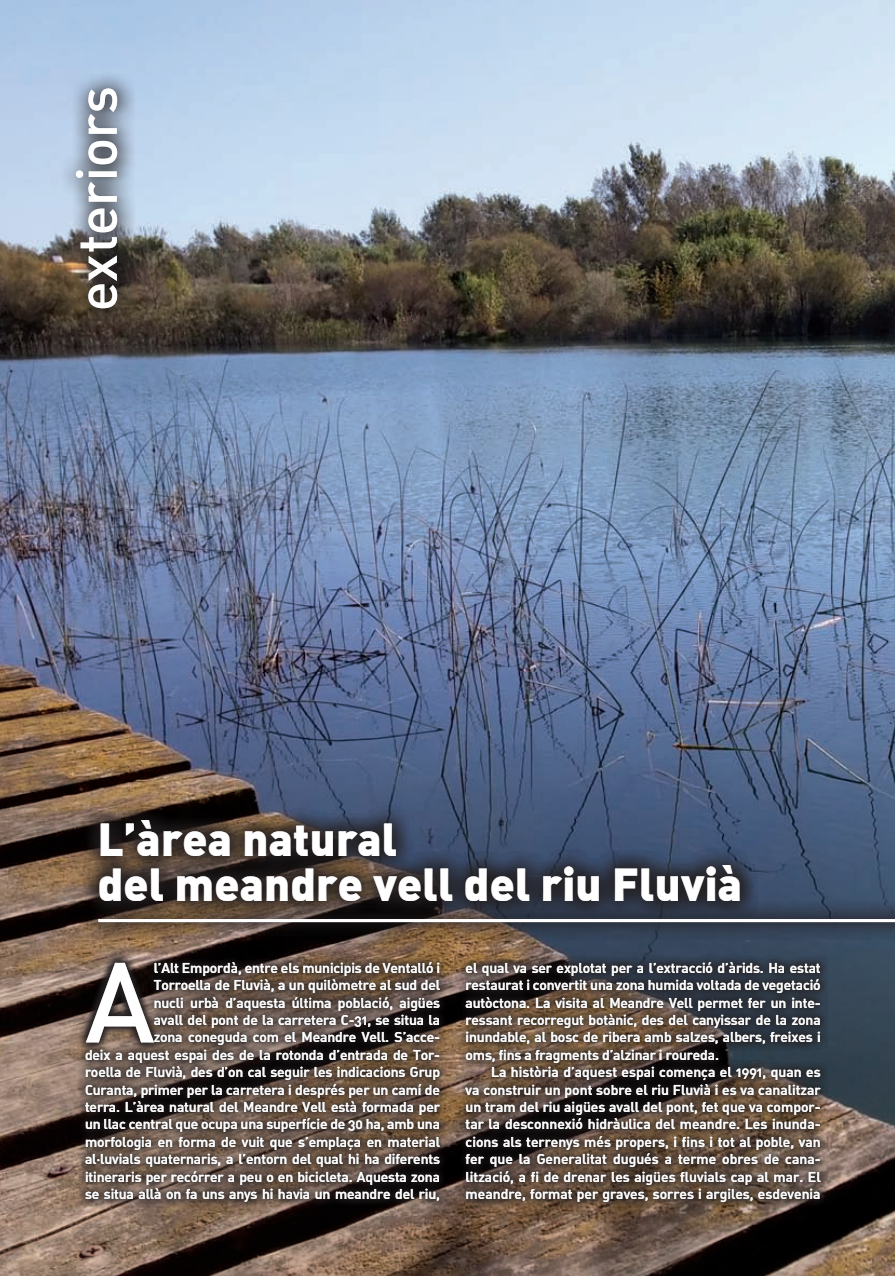
<style>
.page{position:relative;width:895px;height:1276px;background:#fff}
.page>*{position:absolute;margin:0;border:0;box-sizing:border-box;transform-origin:0 0}
.t1{font:111.75px "DIN Medium Alternate";color:#fff}
.Text{font:55.5px "DIN Medium Alternate";letter-spacing:-.01em;color:#fff}
.t2{font:45px "DIN Black Alternate";letter-spacing:.005em;color:#fff}
.t3{font:13.95px/17.4px "DIN Medium Alternate";letter-spacing:-.01em;color:#fff;text-align:justify}
</style>
<div class="page">
<img style="left:0;top:0;width:895px;height:1275px">
<svg style="left:58px;top:70px;width:76px;height:256px;background:#7b828a"></svg>
<svg style="left:79px;top:899px;width:816px;height:41px;background:#4c494b"></svg>
<svg style="left:89px;top:909px;width:806px;height:21px;background:#403d41"></svg>
<hr style="left:99px;top:919px;width:796px;height:3px;background:#fff">
<svg style="left:80px;top:800px;width:677px;height:117px;background:#373943"></svg>
<svg style="left:76px;top:953px;width:751px;height:257px;background:#493c35"></svg>
<p class="Text" style="left:61px;top:311px;width:227px;rotate:-90deg">exteriors</p>
<p class="t2" style="left:98px;top:809px;width:301px">L’àrea natural</p>
<p class="t2" style="left:98px;top:854px;width:646px">del meandre vell del riu Fluvià</p>
<p class="t1" style="left:85px;top:930px;width:71px">A</p>
<p class="t3" style="left:85px;top:958px;width:357px;text-align:right">l’Alt Empordà, entre els municipis de Ventalló i<br>Torroella de Fluvià, a un quilòmetre al sud del<br>nucli urbà d’aquesta última població, aigües<br>avall del pont de la carretera C-31, se situa la<br>zona coneguda com el Meandre Vell. S’acce-<br>deix a aquest espai des de la rotonda d’entrada de Tor&shy;roella de Fluvià, des d’on cal seguir les indicacions Grup Curanta, primer per la carretera i després per un camí de terra. L’àrea natural del Meandre Vell està formada per un llac central que ocupa una superfície de 30 ha, amb una morfologia en forma de vuit que s’emplaça en material al·luvials quaternaris, a l’entorn del qual hi ha diferents itineraris per recórrer a peu o en bicicleta. Aquesta zona se situa allà on fa uns anys hi havia un meandre del riu,</p>
<p class="t3" style="left:466px;top:958px;width:357px">el qual va ser explotat per a l’extracció d’àrids. Ha estat restaurat i convertit una zona humida voltada de vegetació autòctona. La visita al Meandre Vell permet fer un inte&shy;ressant recorregut botànic, des del canyissar de la zona inundable, al bosc de ribera amb salzes, albers, freixes i oms, fins a fragments d’alzinar i roureda.</p>
<p class="t3" style="left:466px;top:1063px;width:357px;text-indent:26px">La història d’aquest espai comença el 1991, quan es va construir un pont sobre el riu Fluvià i es va canalitzar un tram del riu aigües avall del pont, fet que va compor&shy;tar la desconnexió hidràulica del meandre. Les inunda&shy;cions als terrenys més propers, i fins i tot al poble, van fer que la Generalitat dugués a terme obres de cana&shy;lització, a fi de drenar les aigües fluvials cap al mar. El meandre, format per graves, sorres i argiles, esdevenia</p>
</div>
